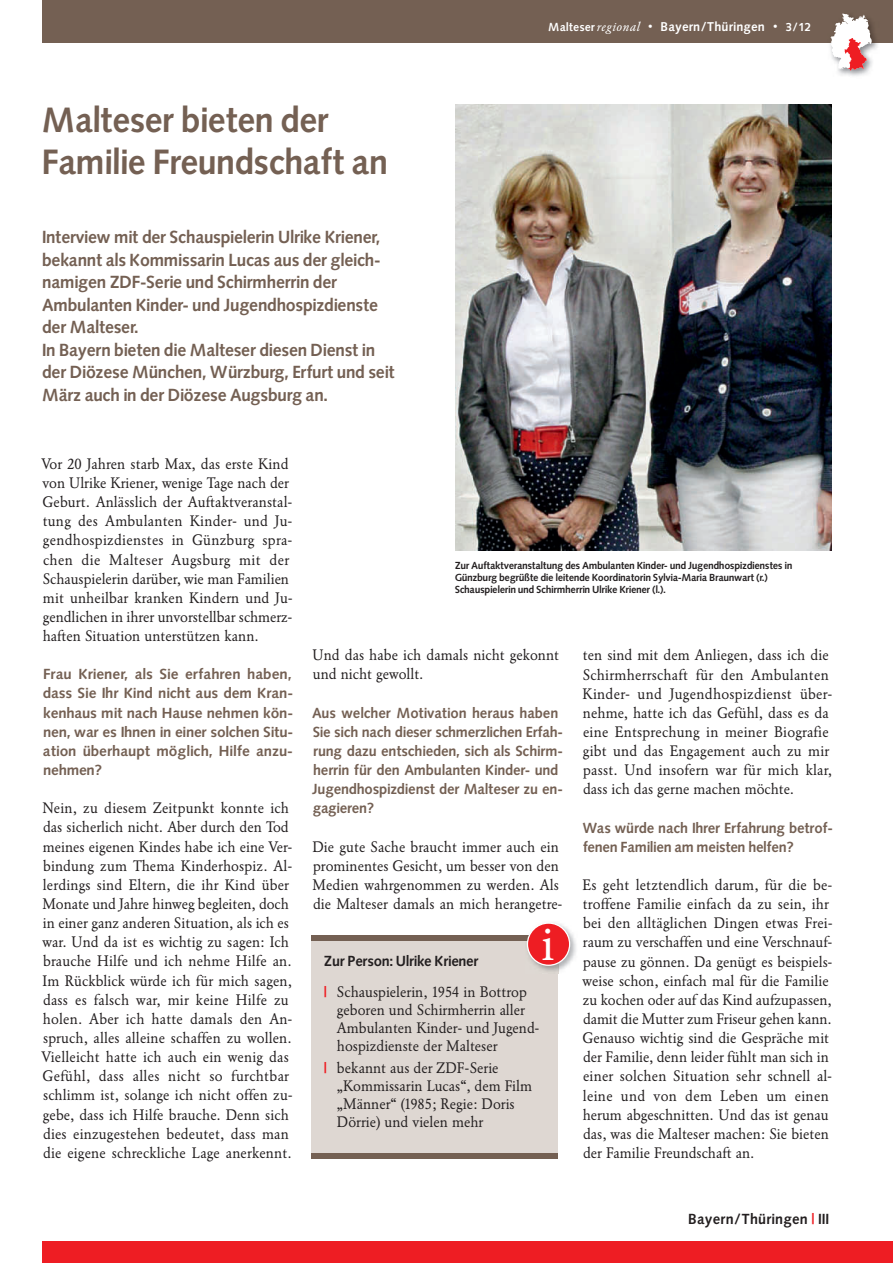
<style>
.page{position:relative;width:893px;height:1263px;background:#fff}
.page>*{position:absolute;margin:0;border:0;box-sizing:border-box;transform-origin:0 0}
.t1{font:49.2px "Minion Pro";color:#fff}
.t2{font:36px/42px "Malteser Syntax";color:#746053}
.t3{font:18px/22.5px "Malteser Syntax";color:#746053}
.t4{font:15px/19.2px "Malteser Garamond Standard";color:#231f20}
.t5{font:15px/19.2px "Malteser Syntax";letter-spacing:.005em;color:#746053}
.t6{font:15px/19.2px "Malteser Syntax";letter-spacing:.005em;color:#746053;text-align:justify;scale:1.04 1}
.t7{font:15px "Malteser Syntax";color:#231f20}
.t8{font:15px "Malteser Syntax";letter-spacing:.03em;color:#231f20}
.t9{font:13.05px "Malteser Syntax";letter-spacing:.03em;color:#fff}
.t10{font:10.5px/12px "Malteser Syntax";color:#231f20}
.s1{font-size:12px}
.s2{font-family:"Malteser Garamond Kursiv";font-size:12.9px}
.s3{font-family:"Malteser Garamond Standard";font-size:13.5px}
.s4{font-family:"Malteser Syntax";color:#ee1d23}
.s5{color:#ee1d23}
</style>
<div class="page">
<div style="left:42px;top:1242px;width:851px;height:21px;background:#ee1d23"></div>
<div style="left:43px;top:0;width:850px;height:43px;background:#746053"></div>
<img style="left:838px;top:26px;width:40px;height:50px">
<svg style="left:830px;top:13px;width:42px;height:58px"></svg>
<div style="left:311px;top:940px;width:247px;height:218px;background:#ded7d2"></div>
<div style="left:311px;top:935px;width:247px;height:5px;background:#746053"></div>
<div style="left:311px;top:1154px;width:247px;height:5px;background:#746053"></div>
<img style="left:556px;top:923px;width:20px;height:51px">
<img style="left:525px;top:935px;width:33px;height:39px">
<div style="left:527px;top:923px;width:43px;height:42px;background:#ee1d23;border-radius:50%"></div>
<div style="left:527px;top:922px;width:43px;height:44px;border:1px solid #fff;border-radius:50%"></div>
<img style="left:455px;top:105px;width:376px;height:446px">
<h2 class="t2" style="left:43px;top:101px;width:347px">Malteser bieten der<br>Familie Freundschaft an</h2>
<p class="t3" style="left:43px;top:227px;width:354px">Interview mit der Schauspielerin Ulrike Kriener, bekannt als Kommissarin Lucas aus der gleich&shy;namigen ZDF-Serie und Schirmherrin der Ambulanten Kinder- und Jugendhospizdienste der Malteser.<br>In Bayern bieten die Malteser diesen Dienst in der Diözese München, Würzburg, Erfurt und seit März auch in der Diözese Augsburg an.</p>
<p class="t9" style="left:549px;top:20px;width:264px"><span class="s1">Malteser</span><span class="s2">regional</span> <span class="s3">•</span> Bayern/Thüringen <span class="s3">•</span> <span class="s1">3/12</span></p>
<p class="t4" style="left:41px;top:454px;width:252px">Vor 20 Jahren starb Max, das erste Kind von Ulrike Kriener, wenige Tage nach der Geburt. Anlässlich der Auftaktveranstal&shy;tung des Ambulanten Kinder- und Ju&shy;gendhospizdienstes in Günzburg spra&shy;chen die Malteser Augsburg mit der Schauspielerin darüber, wie man Familien mit unheilbar kranken Kindern und Ju&shy;gendlichen in ihrer unvorstellbar schmerz&shy;haften Situation unterstützen kann.</p>
<p class="t6" style="left:43px;top:665px;width:242px">Frau Kriener, als Sie erfahren haben, dass Sie Ihr Kind nicht aus dem Kran&shy;kenhaus mit nach Hause nehmen kön&shy;nen, war es Ihnen in einer solchen Situ&shy;ation überhaupt möglich, Hilfe anzu&shy;nehmen?</p>
<p class="t4" style="left:41px;top:799px;width:252px">Nein, zu diesem Zeitpunkt konnte ich das sicherlich nicht. Aber durch den Tod meines eigenen Kindes habe ich eine Ver&shy;bindung zum Thema Kinderhospiz. Al&shy;lerdings sind Eltern, die ihr Kind über Monate und Jahre hinweg begleiten, doch in einer ganz anderen Situation, als ich es war. Und da ist es wichtig zu sagen: Ich brauche Hilfe und ich nehme Hilfe an.<br>Im Rückblick würde ich für mich sagen, dass es falsch war, mir keine Hilfe zu holen. Aber ich hatte damals den An&shy;spruch, alles alleine schaffen zu wollen.<br>Vielleicht hatte ich auch ein wenig das Gefühl, dass alles nicht so furchtbar schlimm ist, solange ich nicht offen zu&shy;gebe, dass ich Hilfe brauche. Denn sich dies einzugestehen bedeutet, dass man die eigene schreckliche Lage anerkennt.</p>
<p class="t10" style="left:455px;top:560px;width:339px">Zur Auftaktveranstaltung des Ambulanten Kinder- und Jugendhospizdienstes in<br>Günzburg begrüßte die leitende Koordinatorin Sylvia-Maria Braunwart (r.)<br>Schauspielerin und Schirmherrin Ulrike Kriener (l.).</p>
<p class="t4" style="left:313px;top:646px;width:248px">Und das habe ich damals nicht gekonnt und nicht gewollt.</p>
<p class="t5" style="left:312px;top:704px;width:252px">Aus welcher Motivation heraus haben Sie sich nach dieser schmerzlichen Erfah&shy;rung dazu entschieden, sich als Schirm&shy;herrin für den Ambulanten Kinder- und Jugendhospizdienst der Malteser zu en&shy;gagieren?</p>
<p class="t4" style="left:312px;top:837px;width:251px">Die gute Sache braucht immer auch ein prominentes Gesicht, um besser von den Medien wahrgenommen zu werden. Als die Malteser damals an mich herangetre-</p>
<h1 class="t1" style="left:541px;top:911px;width:15px">i</h1>
<p class="t7" style="left:324px;top:953px;width:156px">Zur Person: Ulrike Kriener</p>
<p class="t4" style="left:337px;top:983px;width:204px;line-height:18px;text-indent:-13px"><span class="s4">|</span> Schauspielerin, 1954 in Bottrop geboren und Schirmherrin aller<br>Ambulanten Kinder- und Jugend&shy;hospizdienste der Malteser</p>
<p class="t4" style="left:337px;top:1059px;width:197px;line-height:18px;text-indent:-13px"><span class="s4">|</span> bekannt aus der ZDF-Serie „Kommissarin Lucas“, dem Film „Männer“ (1985; Regie: Doris<br>Dörrie) und vielen mehr</p>
<p class="t4" style="left:582px;top:646px;width:251px">ten sind mit dem Anliegen, dass ich die Schirmherrschaft für den Ambulanten Kinder- und Jugendhospizdienst über&shy;nehme, hatte ich das Gefühl, dass es da eine Entsprechung in meiner Biografie gibt und das Engagement auch zu mir passt. Und insofern war für mich klar, dass ich das gerne machen möchte.</p>
<p class="t5" style="left:583px;top:819px;width:252px">Was würde nach Ihrer Erfahrung betrof&shy;fenen Familien am meisten helfen?</p>
<p class="t4" style="left:583px;top:875px;width:251px">Es geht letztendlich darum, für die be&shy;troffene Familie einfach da zu sein, ihr bei den alltäglichen Dingen etwas Frei&shy;raum zu verschaffen und eine Verschnauf&shy;pause zu gönnen. Da genügt es beispiels&shy;weise schon, einfach mal für die Familie zu kochen oder auf das Kind aufzupassen, damit die Mutter zum Friseur gehen kann.<br>Genauso wichtig sind die Gespräche mit der Familie, denn leider fühlt man sich in einer solchen Situation sehr schnell al&shy;leine und von dem Leben um einen herum abgeschnitten. Und das ist genau das, was die Malteser machen: Sie bieten der Familie Freundschaft an.</p>
<p class="t8" style="left:688px;top:1210px;width:142px">Bayern/Thüringen <span class="s5">|</span> III</p>
</div>
